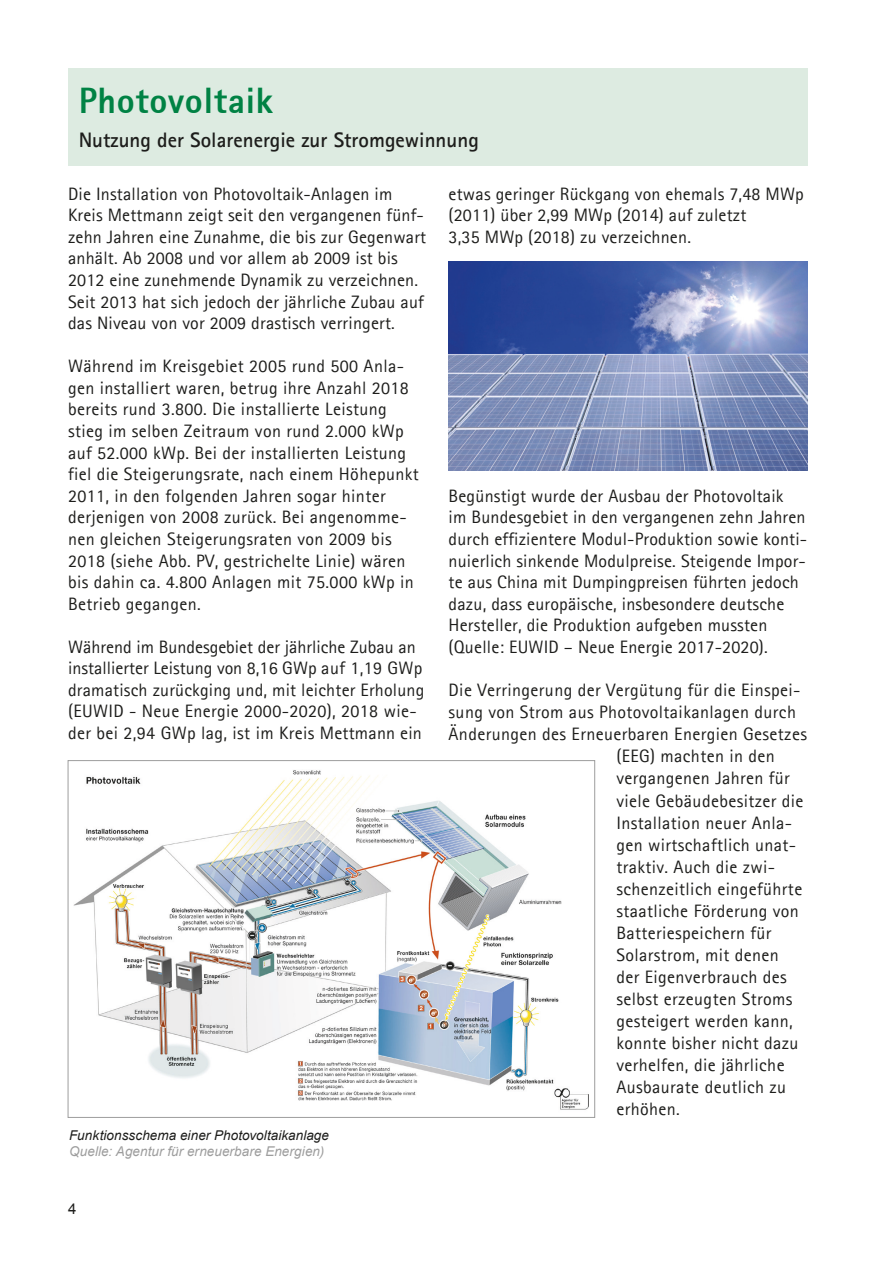
<style>
.page{position:relative;width:893px;height:1263px;background:#fff}
.page>*{position:absolute;margin:0;border:0;box-sizing:border-box;transform-origin:0 0}
.t1{font:800 36px "Agfa Rotis Sans Serif";letter-spacing:.02em;color:#008244}
.t2{font:700 21px "Agfa Rotis Sans Serif";color:#1d1d1b}
.t3{font:18px/21.6px "Agfa Rotis Sans Serif";letter-spacing:.02em;color:#1d1d1b}
.t4{font:15px "Arial";color:#1d1d1b}
.t5{font:italic 13.5px "Arial";letter-spacing:.005em;color:#1d1d1b}
.t6{font:italic 13.5px "Arial";letter-spacing:.005em;color:#9d9d9d}
</style>
<div class="page">
<div style="left:68px;top:68px;width:740px;height:98px;background:#ddebe1"></div>
<img style="left:449px;top:262px;width:359px;height:208px">
<img style="left:74px;top:770px;width:514px;height:340px">
<h1 class="t1" style="left:79px;top:78px;width:196px">Photovoltaik</h1>
<p class="t2" style="left:79px;top:126px;width:402px">Nutzung der Solarenergie zur Stromgewinnung</p>
<p class="t3" style="left:68px;top:182px;width:360px">Die Installation von Photovoltaik-Anlagen im Kreis Mettmann zeigt seit den vergangenen fünf&shy;zehn Jahren eine Zunahme, die bis zur Gegenwart anhält. Ab 2008 und vor allem ab 2009 ist bis 2012 eine zunehmende Dynamik zu verzeichnen.<br>Seit 2013 hat sich jedoch der jährliche Zubau auf das Niveau von vor 2009 drastisch verringert.</p>
<p class="t3" style="left:68px;top:355px;width:352px">Während im Kreisgebiet 2005 rund 500 Anla&shy;gen installiert waren, betrug ihre Anzahl 2018 bereits rund 3.800. Die installierte Leistung stieg im selben Zeitraum von rund 2.000 kWp auf 52.000 kWp. Bei der installierten Leistung fiel die Steigerungsrate, nach einem Höhepunkt 2011, in den folgenden Jahren sogar hinter derjenigen von 2008 zurück. Bei angenomme&shy;nen gleichen Steigerungsraten von 2009 bis 2018 (siehe Abb. PV, gestrichelte Linie) wären bis dahin ca. 4.800 Anlagen mit 75.000 kWp in Betrieb gegangen.</p>
<p class="t3" style="left:68px;top:635px;width:358px">Während im Bundesgebiet der jährliche Zubau an installierter Leistung von 8,16 GWp auf 1,19 GWp dramatisch zurückging und, mit leichter Erholung (EUWID - Neue Energie 2000-2020), 2018 wie&shy;der bei 2,94 GWp lag, ist im Kreis Mettmann ein</p>
<p class="t3" style="left:449px;top:182px;width:357px">etwas geringer Rückgang von ehemals 7,48 MWp (2011) über 2,99 MWp (2014) auf zuletzt<br>3,35 MWp (2018) zu verzeichnen.</p>
<p class="t3" style="left:449px;top:485px;width:360px">Begünstigt wurde der Ausbau der Photovoltaik<br>im Bundesgebiet in den vergangenen zehn Jahren durch effizientere Modul-Produktion sowie konti&shy;nuierlich sinkende Modulpreise. Steigende Impor&shy;te aus China mit Dumpingpreisen führten jedoch dazu, dass europäische, insbesondere deutsche Hersteller, die Produktion aufgeben mussten (Quelle: EUWID – Neue Energie 2017-2020).</p>
<p class="t3" style="left:449px;top:679px;width:353px">Die Verringerung der Vergütung für die Einspei-</p>
<p class="t3" style="left:449px;top:701px;width:349px">sung von Strom aus Photovoltaikanlagen durch</p>
<p class="t3" style="left:449px;top:723px;width:360px">Änderungen des Erneuerbaren Energien Gesetzes</p>
<p class="t3" style="left:616px;top:745px;width:160px">(EEG) machten in den</p>
<p class="t3" style="left:616px;top:767px;width:175px">vergangenen Jahren für</p>
<p class="t3" style="left:616px;top:789px;width:189px">viele Gebäudebesitzer die</p>
<p class="t3" style="left:616px;top:811px;width:177px">Installation neuer Anla-</p>
<p class="t3" style="left:616px;top:833px;width:181px">gen wirtschaftlich unat-</p>
<p class="t3" style="left:616px;top:855px;width:160px">traktiv. Auch die zwi-</p>
<p class="t3" style="left:616px;top:877px;width:187px">schenzeitlich eingeführte</p>
<p class="t3" style="left:616px;top:900px;width:184px">staatliche Förderung von</p>
<p class="t3" style="left:616px;top:922px;width:157px">Batteriespeichern für</p>
<p class="t3" style="left:616px;top:944px;width:164px">Solarstrom, mit denen</p>
<p class="t3" style="left:616px;top:966px;width:172px">der Eigenverbrauch des</p>
<p class="t3" style="left:616px;top:988px;width:178px">selbst erzeugten Stroms</p>
<p class="t3" style="left:616px;top:1010px;width:178px">gesteigert werden kann,</p>
<p class="t3" style="left:616px;top:1032px;width:184px">konnte bisher nicht dazu</p>
<p class="t3" style="left:616px;top:1054px;width:170px">verhelfen, die jährliche</p>
<p class="t3" style="left:616px;top:1076px;width:171px">Ausbaurate deutlich zu</p>
<p class="t3" style="left:616px;top:1098px;width:65px">erhöhen.</p>
<p class="t5" style="left:69px;top:1126px;width:261px">Funktionsschema einer Photovoltaikanlage</p>
<p class="t6" style="left:69px;top:1143px;width:257px">Quelle: Agentur für erneuerbare Energien)</p>
<p class="t4" style="left:68px;top:1199px;width:10px">4</p>
</div>
